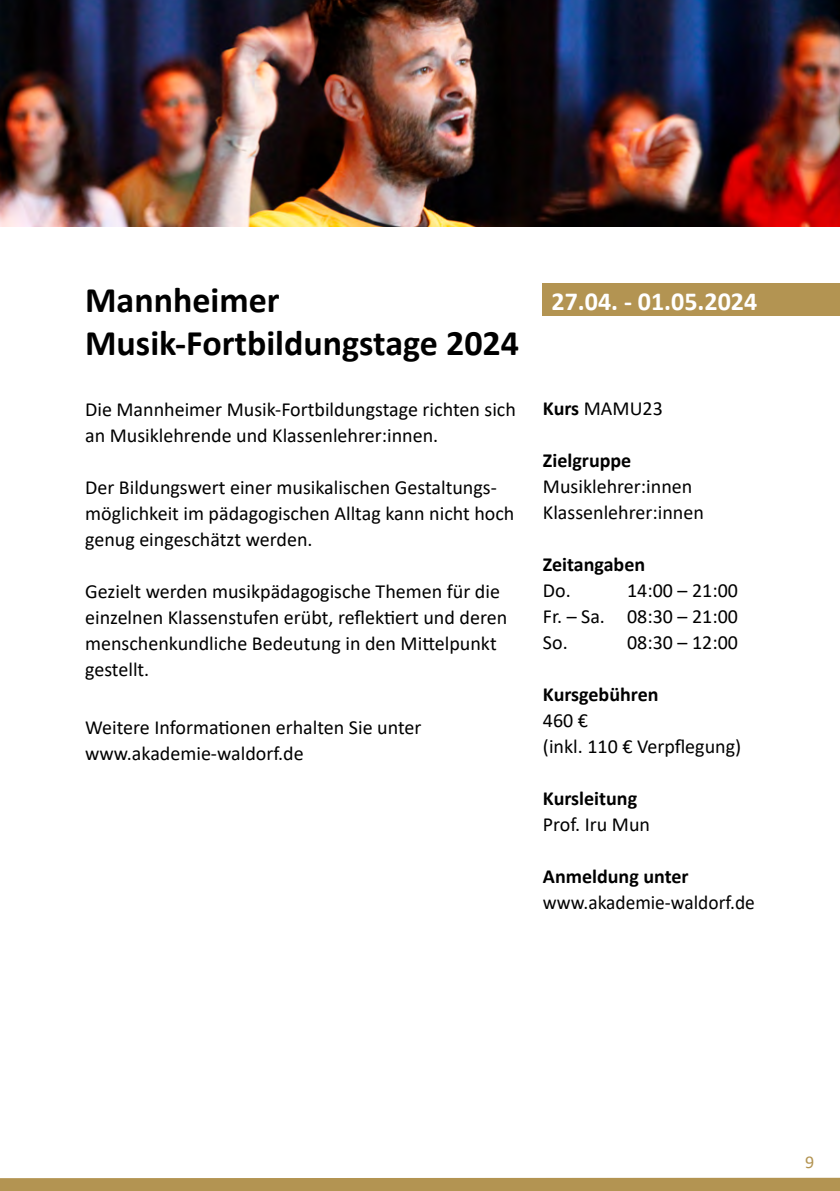
<style>
.page{position:relative;width:840px;height:1191px;background:#fff}
.page>*{position:absolute;margin:0;border:0;box-sizing:border-box;transform-origin:0 0}
.t1{font:700 36px/43.2px "Calibri";color:#000}
.t2{font:700 26px "Calibri";color:#fff}
.t3{font:20px/26px "Calibri";color:#000}
.t4{font:700 20px "Calibri";color:#000}
.t5{font:18px "Calibri";color:#b39452}
.s1{font-weight:700}
</style>
<div class="page">
<svg style="left:0;top:1177px;width:839px;height:14px;background:#b89b5d"></svg>
<img style="left:0;top:0;width:839px;height:227px">
<div style="left:542px;top:283px;width:297px;height:33px;background:#b39452"></div>
<h1 class="t1" style="left:85px;top:278px;width:435px">Mannheimer<br>Musik-Fortbildungstage 2024</h1>
<p class="t3" style="left:85px;top:396px;width:432px">Die Mannheimer Musik-Fortbildungstage richten sich an Musiklehrende und Klassenlehrer:innen.</p>
<p class="t3" style="left:85px;top:474px;width:430px">Der Bildungswert einer musikalischen Gestaltungs&shy;möglichkeit im pädagogischen Alltag kann nicht hoch genug eingeschätzt werden.</p>
<p class="t3" style="left:85px;top:578px;width:423px">Gezielt werden musikpädagogische Themen für die einzelnen Klassenstufen erübt, reflektiert und deren menschenkundliche Bedeutung in den Mittelpunkt gestellt.</p>
<p class="t3" style="left:85px;top:713px;width:337px">Weitere Informationen erhalten Sie unter www.akademie-waldorf.de</p>
<h2 class="t2" style="left:551px;top:282px;width:207px">27.04. - 01.05.2024</h2>
<p class="t3" style="left:542px;top:394px;width:121px"><span class="s1">Kurs</span> MAMU23</p>
<p class="t4" style="left:542px;top:446px;width:90px">Zielgruppe</p>
<p class="t3" style="left:542px;top:472px;width:162px">Musiklehrer:innen<br>Klassenlehrer:innen</p>
<p class="t4" style="left:542px;top:550px;width:104px">Zeitangaben</p>
<p class="t3" style="left:542px;top:576px;width:29px">Do.</p>
<p class="t3" style="left:542px;top:576px;width:196px;text-align:justify;text-indent:84px">14:00 – 21:00<br>Fr. – Sa. 08:30 – 21:00<br>So.</p>
<p class="t3" style="left:626px;top:628px;width:112px">08:30 – 12:00</p>
<p class="t4" style="left:542px;top:680px;width:117px">Kursgebühren</p>
<p class="t3" style="left:542px;top:706px;width:200px">460 €<br>(inkl. 110 € Verpflegung)</p>
<p class="t4" style="left:542px;top:784px;width:96px">Kursleitung</p>
<p class="t3" style="left:542px;top:810px;width:109px">Prof. Iru Mun</p>
<p class="t4" style="left:542px;top:862px;width:147px">Anmeldung unter</p>
<p class="t3" style="left:542px;top:888px;width:213px">www.akademie-waldorf.de</p>
<p class="t5" style="left:804px;top:1149px;width:11px">9</p>
</div>
